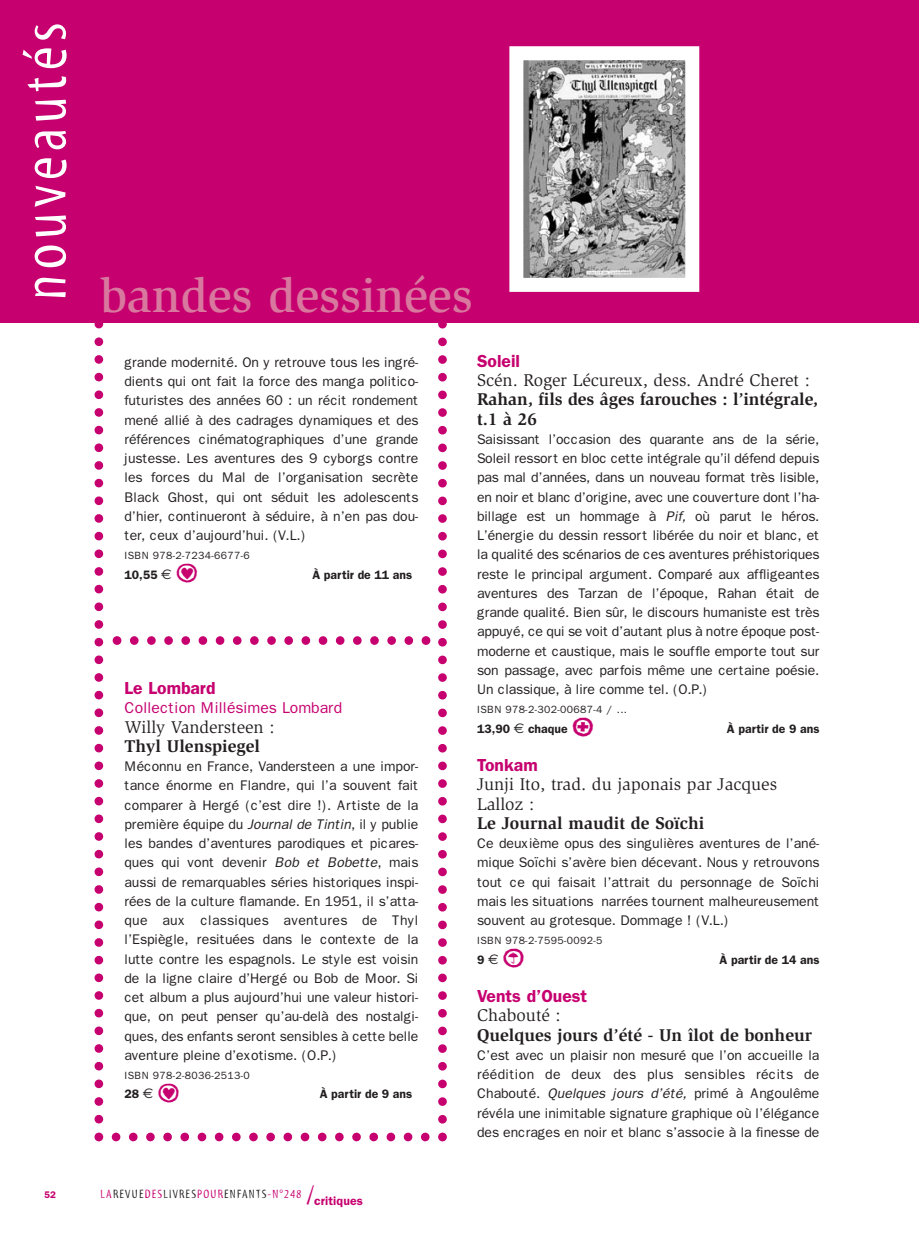
<style>
.page{position:relative;width:919px;height:1241px;background:#fff}
.page>*{position:absolute;margin:0;border:0;box-sizing:border-box;transform-origin:0 0}
.t1{font:63px "Myriad Tilt";letter-spacing:.08em;color:#fff}
.t2{font:500 49px "Slimbach";color:#d9789e}
.t3{font:35px "Ale Signs White LL";color:#c6006f}
.t4{font:700 17.5px/19.2px "Slimbach";color:#231f20}
.t5{font:17.5px/19.2px "Slimbach";color:#231f20}
.t6{font:600 17.5px "Franklin Gothic";color:#c6006f}
.t7{font:15.75px "Franklin Gothic";color:#c6006f}
.t8{font:14px/19.2px "Franklin Gothic";letter-spacing:-.005em;color:#231f20;text-align:justify}
.t9{font:600 12.25px "Franklin Gothic";color:#231f20}
.t10{font:12.25px "Myriad Tilt";letter-spacing:.1em;color:#231f20}
.t11{font:10.5px "Franklin Gothic";letter-spacing:.03em;color:#231f20}
.t12{font:600 9.62px "Franklin Gothic";color:#c6006f}
.s1{font-family:"Euro Sans";font-weight:400;font-size:14px}
.s2{font-style:italic}
.s3{color:#c6006f}
.s4{font-size:26.25px;color:#c6006f}
.s5{font-family:"Franklin Gothic";font-weight:600;color:#c6006f}
</style>
<div class="page">
<div style="left:0;top:0;width:919px;height:323px;background:#c6006f"></div>
<svg style="left:94px;top:323px;width:353px;height:818px"></svg>
<img style="left:524px;top:61px;width:160px;height:216px">
<div style="left:509px;top:46px;width:190px;height:246px;border:14px solid #fff"></div>
<h1 class="t1" style="left:22px;top:301px;width:280px;rotate:-90deg">nouveautés</h1>
<p class="t12" style="left:44px;top:1191px;width:13px">52</p>
<h2 class="t2" style="left:100px;top:276px;width:374px">bandes dessinées</h2>
<p class="t8" style="left:124px;top:354px;width:295px">grande modernité. On y retrouve tous les ingré&shy;dients qui ont fait la force des manga politico&shy;futuristes des années 60 : un récit rondement mené allié à des cadrages dynamiques et des références cinématographiques d’une grande justesse. Les aventures des 9 cyborgs contre les forces du Mal de l’organisation secrète Black Ghost, qui ont séduit les adolescents d’hier, continueront à séduire, à n’en pas dou&shy;ter, ceux d’aujourd’hui. (V.L.)</p>
<p class="t11" style="left:124px;top:552px;width:127px">ISBN 978-2-7234-6677-6</p>
<p class="t9" style="left:124px;top:570px;width:49px">10,55 <span class="s1">€</span></p>
<h3 class="t3" style="left:175px;top:551px;width:24px">B</h3>
<p class="t9" style="left:312px;top:570px;width:101px">À partir de 11 ans</p>
<p class="t6" style="left:124px;top:682px;width:93px">Le Lombard</p>
<p class="t7" style="left:124px;top:703px;width:219px">Collection Millésimes Lombard</p>
<p class="t5" style="left:124px;top:718px;width:151px">Willy Vandersteen :</p>
<p class="t4" style="left:124px;top:738px;width:137px">Thyl Ulenspiegel</p>
<p class="t8" style="left:124px;top:758px;width:295px">Méconnu en France, Vandersteen a une impor&shy;tance énorme en Flandre, qui l’a souvent fait comparer à Hergé (c’est dire !). Artiste de la première équipe du <span class="s2">Journal de Tintin</span>, il y publie les bandes d’aventures parodiques et picares&shy;ques qui vont devenir <span class="s2">Bob et Bobette</span>, mais aussi de remarquables séries historiques inspi&shy;rées de la culture flamande. En 1951, il s’atta&shy;que aux classiques aventures de Thyl l’Espiègle, resituées dans le contexte de la lutte contre les espagnols. Le style est voisin de la ligne claire d’Hergé ou Bob de Moor. Si cet album a plus aujourd’hui une valeur histori&shy;que, on peut penser qu’au-delà des nostalgi&shy;ques, des enfants seront sensibles à cette belle aventure pleine d’exotisme. (O.P.)</p>
<p class="t11" style="left:124px;top:1072px;width:127px">ISBN 978-2-8036-2513-0</p>
<p class="t9" style="left:124px;top:1090px;width:30px">28 <span class="s1">€</span></p>
<h3 class="t3" style="left:157px;top:1071px;width:24px">B</h3>
<p class="t9" style="left:320px;top:1090px;width:94px">À partir de 9 ans</p>
<p class="t10" style="left:101px;top:1189px;width:264px"><span class="s3">LA</span>REVUE<span class="s3">DES</span>LIVRES<span class="s3">POUR</span>ENFANTS<span class="s3">-N°248</span> <span class="s4">/</span><span class="s5">critiques</span></p>
<p class="t6" style="left:477px;top:355px;width:45px">Soleil</p>
<p class="t5" style="left:477px;top:372px;width:334px">Scén. Roger Lécureux, dess. André Cheret :</p>
<p class="t4" style="left:477px;top:391px;width:342px">Rahan, fils des âges farouches : l’intégrale, t.1 à 26</p>
<p class="t8" style="left:477px;top:431px;width:344px">Saisissant l’occasion des quarante ans de la série, Soleil ressort en bloc cette intégrale qu’il défend depuis pas mal d’années, dans un nouveau format très lisible, en noir et blanc d’origine, avec une couverture dont l’ha&shy;billage est un hommage à <span class="s2">Pif,</span> où parut le héros.<br>L’énergie du dessin ressort libérée du noir et blanc, et la qualité des scénarios de ces aventures préhistoriques reste le principal argument. Comparé aux affligeantes aventures des Tarzan de l’époque, Rahan était de grande qualité. Bien sûr, le discours humaniste est très appuyé, ce qui se voit d’autant plus à notre époque post&shy;moderne et caustique, mais le souffle emporte tout sur son passage, avec parfois même une certaine poésie.<br>Un classique, à lire comme tel. (O.P.)</p>
<p class="t11" style="left:477px;top:706px;width:151px">ISBN 978-2-302-00687-4 / ...</p>
<p class="t9" style="left:477px;top:724px;width:92px">13,90 <span class="s1">€</span> chaque</p>
<h3 class="t3" style="left:571px;top:705px;width:24px">U</h3>
<p class="t9" style="left:727px;top:724px;width:94px">À partir de 9 ans</p>
<p class="t6" style="left:477px;top:759px;width:62px">Tonkam</p>
<p class="t5" style="left:477px;top:776px;width:301px">Junji Ito, trad. du japonais par Jacques<br>Lalloz :</p>
<p class="t4" style="left:477px;top:815px;width:229px">Le Journal maudit de Soïchi</p>
<p class="t8" style="left:477px;top:835px;width:344px">Ce deuxième opus des singulières aventures de l’ané&shy;mique Soïchi s’avère bien décevant. Nous y retrouvons tout ce qui faisait l’attrait du personnage de Soïchi mais les situations narrées tournent malheureusement souvent au grotesque. Dommage ! (V.L.)</p>
<p class="t11" style="left:477px;top:937px;width:127px">ISBN 978-2-7595-0092-5</p>
<p class="t9" style="left:477px;top:955px;width:23px">9 <span class="s1">€</span></p>
<h3 class="t3" style="left:502px;top:936px;width:24px">R</h3>
<p class="t9" style="left:719px;top:955px;width:101px">À partir de 14 ans</p>
<p class="t6" style="left:477px;top:990px;width:112px">Vents d’Ouest</p>
<p class="t5" style="left:477px;top:1007px;width:85px">Chabouté :</p>
<p class="t4" style="left:477px;top:1026px;width:337px">Quelques jours d’été - Un îlot de bonheur</p>
<p class="t8" style="left:477px;top:1047px;width:344px">C’est avec un plaisir non mesuré que l’on accueille la réédition de deux des plus sensibles récits de Chabouté. <span class="s2">Quelques jours d’été,</span> primé à Angoulême révéla une inimitable signature graphique où l’élégance des encrages en noir et blanc s’associe à la finesse de</p>
</div>
